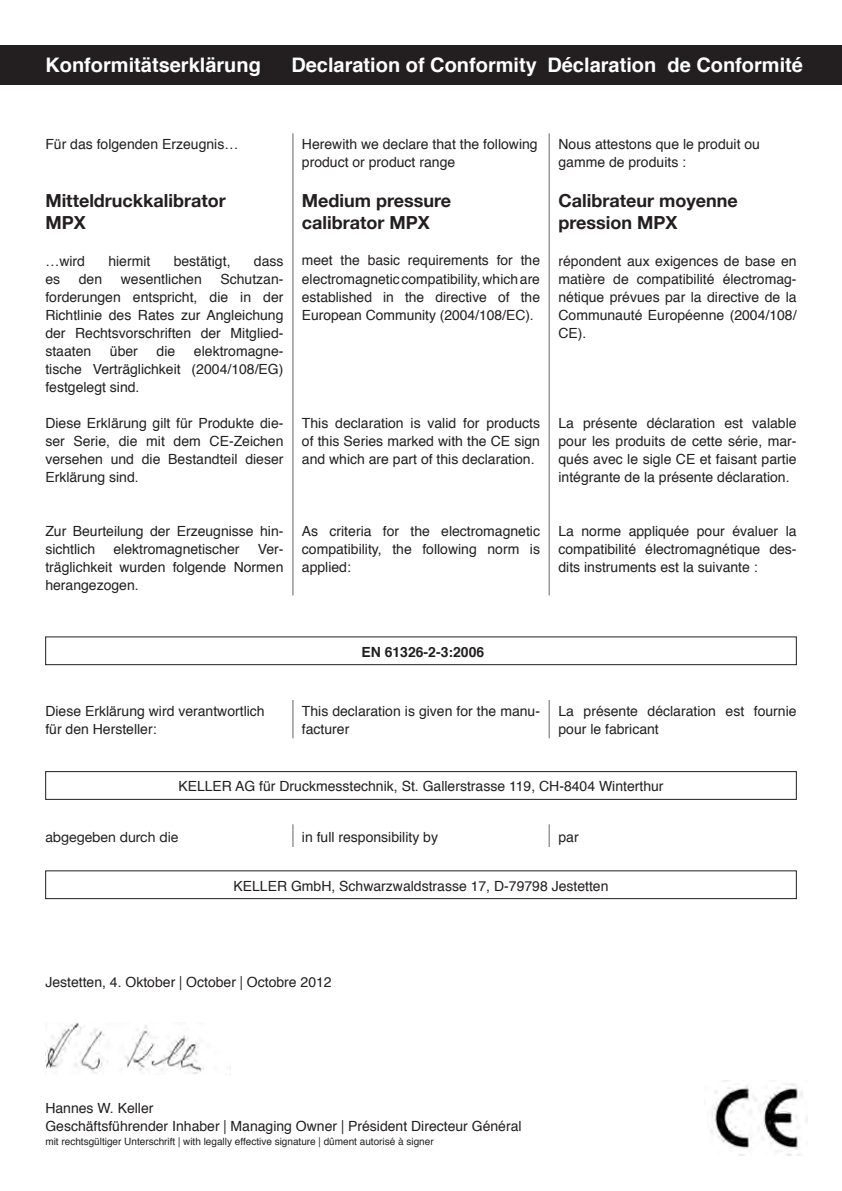
<style>
.page{position:relative;width:842px;height:1191px;background:#fff}
.page>*{position:absolute;margin:0;border:0;box-sizing:border-box;transform-origin:0 0}
.t1{font:700 20px "Helvetica";color:#fff}
.t2{font:700 18px/22px "Helvetica Neue";color:#231f20}
.t3{font:14px/18px "Helvetica";color:#231f20;text-align:justify}
.t4{font:14px "Helvetica Neue";color:#231f20}
.t5{font:700 14px "Helvetica";color:#231f20}
.t6{font:10px "Helvetica";color:#231f20}
.s1{font-family:"Helvetica Neue"}
</style>
<div class="page">
<div style="left:0;top:45px;width:842px;height:40px;background:#231f20"></div>
<div style="left:45px;top:636px;width:752px;height:29px;border:1px solid #231f20"></div>
<div style="left:45px;top:771px;width:752px;height:28px;border:1px solid #231f20"></div>
<div style="left:45px;top:870px;width:752px;height:29px;border:1px solid #231f20"></div>
<img style="left:45px;top:1022px;width:186px;height:52px">
<svg style="left:293px;top:824px;width:1px;height:23px"></svg>
<svg style="left:549px;top:824px;width:1px;height:23px"></svg>
<img style="left:711px;top:1080px;width:96px;height:75px">
<p class="t1" style="left:45px;top:49px;width:217px">Konformitätserklärung</p>
<p class="t1" style="left:291px;top:49px;width:513px">Declaration of Conformity Déclaration de Conformité</p>
<p class="t3" style="left:45px;top:136px;width:194px">Für das folgenden Erzeugnis…</p>
<p class="t2" style="left:45px;top:190px;width:182px">Mitteldruckkalibrator<br>MPX</p>
<p class="t3" style="left:45px;top:252px;width:41px">…wird</p>
<p class="t3" style="left:108px;top:252px;width:44px">hiermit</p>
<p class="t3" style="left:174px;top:252px;width:58px">bestätigt,</p>
<p class="t3" style="left:254px;top:252px;width:31px">dass</p>
<p class="t3" style="left:45px;top:270px;width:16px">es</p>
<p class="t3" style="left:79px;top:270px;width:25px">den</p>
<p class="t3" style="left:121px;top:270px;width:82px">wesentlichen</p>
<p class="t3" style="left:45px;top:270px;width:240px;text-indent:175px">Schutzan&shy;forderungen entspricht, die in der Richtlinie des Rates zur Angleichung der Rechtsvorschriften der Mitglied&shy;staaten</p>
<p class="t3" style="left:110px;top:342px;width:30px">über</p>
<p class="t3" style="left:157px;top:342px;width:20px">die</p>
<p class="t3" style="left:45px;top:342px;width:240px;text-indent:149px">elektromagne&shy;tische Verträglichkeit (2004/108/EG) festgelegt sind.</p>
<p class="t3" style="left:45px;top:414px;width:240px">Diese Erklärung gilt für Produkte die&shy;ser Serie, die mit dem CE-Zeichen versehen und die Bestandteil dieser Erklärung sind.</p>
<p class="t3" style="left:45px;top:522px;width:240px">Zur Beurteilung der Erzeugnisse hin&shy;sichtlich</p>
<p class="t3" style="left:113px;top:540px;width:128px">elektromagnetischer</p>
<p class="t3" style="left:45px;top:540px;width:240px;text-indent:212px">Ver&shy;träglichkeit wurden folgende Normen herangezogen.</p>
<p class="t3" style="left:302px;top:136px;width:237px">Herewith we declare that the following product or product range</p>
<p class="t2" style="left:302px;top:190px;width:151px">Medium pressure calibrator MPX</p>
<p class="t3" style="left:302px;top:252px;width:240px">meet the basic requirements for the electromagnetic compatibility, which are established in the directive of the European Community (2004/108/EC).</p>
<p class="t3" style="left:302px;top:414px;width:240px">This declaration is valid for products of this Series marked with the CE sign and which are part of this declaration.</p>
<p class="t3" style="left:302px;top:522px;width:240px">As criteria for the electromagnetic compatibility, the following norm is applied:</p>
<p class="t3" style="left:558px;top:136px;width:203px">Nous attestons que le produit ou gamme de produits :</p>
<p class="t2" style="left:558px;top:190px;width:181px">Calibrateur moyenne pression MPX</p>
<p class="t3" style="left:558px;top:252px;width:240px">répondent aux exigences de base en matière de compatibilité électromag&shy;nétique prévues par la directive de la Communauté Européenne (2004/108/ CE).</p>
<p class="t3" style="left:558px;top:414px;width:240px">La présente déclaration est valable pour les produits de cette série, mar&shy;qués avec le sigle CE et faisant partie intégrante de la présente déclaration.</p>
<p class="t3" style="left:558px;top:522px;width:240px">La norme appliquée pour évaluer la compatibilité électromagnétique des&shy;dits instruments est la suivante :</p>
<p class="t3" style="left:45px;top:702px;width:221px">Diese Erklärung wird verantwortlich für den Hersteller:</p>
<p class="t5" style="left:361px;top:640px;width:124px">EN 61326-2-3:2006</p>
<p class="t3" style="left:302px;top:702px;width:240px">This declaration is given for the manu&shy;facturer</p>
<p class="t3" style="left:558px;top:702px;width:240px">La présente déclaration est fournie pour le fabricant</p>
<p class="t3" style="left:178px;top:778px;width:487px">KELLER AG für Druckmesstechnik, St. Gallerstrasse 119, CH-8404 Winterthur</p>
<p class="t4" style="left:45px;top:828px;width:135px">abgegeben durch die</p>
<p class="t3" style="left:302px;top:828px;width:138px">in full responsibility by</p>
<p class="t3" style="left:558px;top:828px;width:22px">par</p>
<p class="t3" style="left:233px;top:877px;width:377px">KELLER GmbH, Schwarzwaldstrasse 17, D-79798 Jestetten</p>
<p class="t3" style="left:45px;top:974px;width:288px">Jestetten, 4. Oktober <span class="s1">|</span> October <span class="s1">|</span> Octobre 2012</p>
<p class="t3" style="left:45px;top:1100px;width:110px">Hannes W. Keller</p>
<p class="t3" style="left:45px;top:1118px;width:478px">Geschäftsführender Inhaber <span class="s1">|</span> Managing Owner <span class="s1">|</span> Président Directeur Général</p>
<p class="t6" style="left:45px;top:1134px;width:390px">mit rechtsgültiger Unterschrift <span class="s1">|</span> with legally effective signature <span class="s1">|</span> dûment autorisé à signer</p>
</div>
